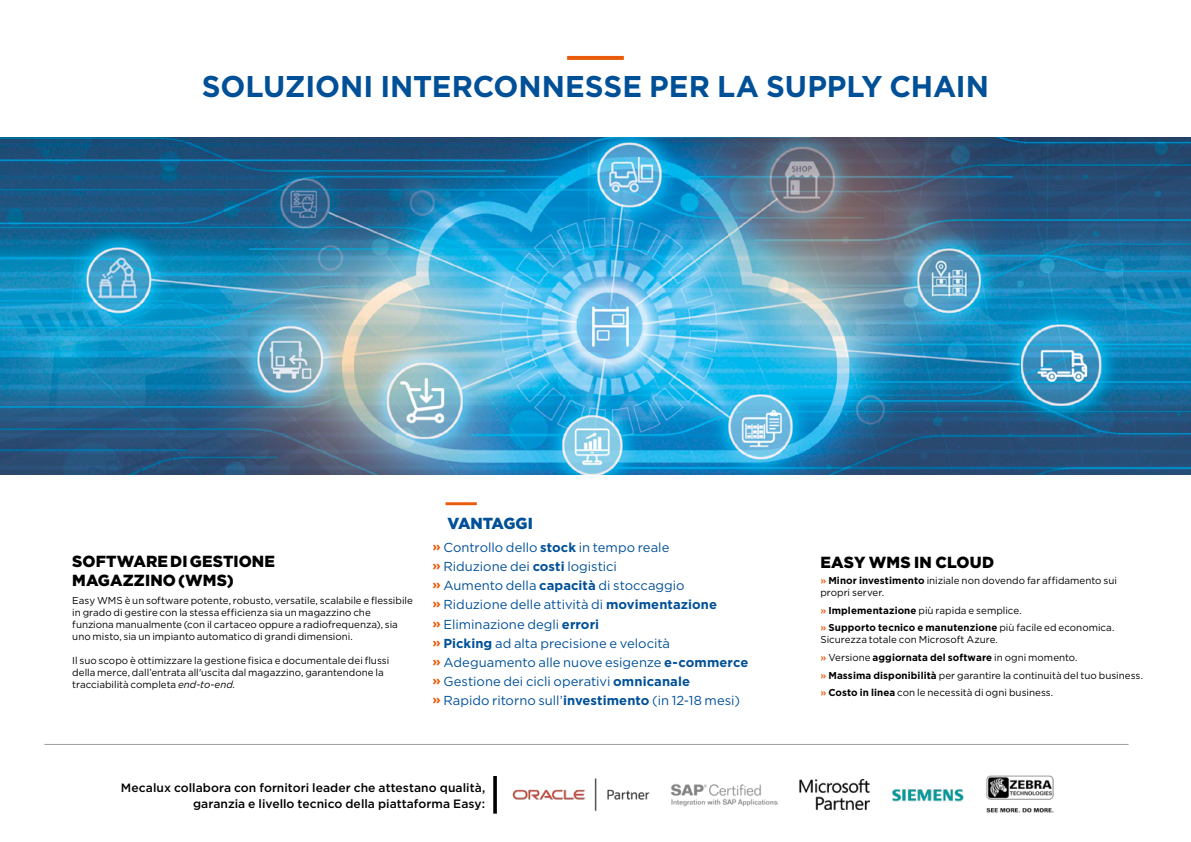
<style>
.page{position:relative;width:1191px;height:842px;background:#fff}
.page>*{position:absolute;margin:0;border:0;box-sizing:border-box;transform-origin:0 0}
.t1{font:700 30px "Gotham";letter-spacing:-.005em;color:#005098}
.t2{font:900 16.1px/19px "Gotham";letter-spacing:.005em;color:#000}
.t3{font:900 16px "Gotham";letter-spacing:-.01em;color:#005098}
.t4{font:13px/19.1px "Gotham";color:#005098}
.t5{font:500 12.1px/15.7px "Gotham";letter-spacing:.005em;color:#000;text-align:right}
.t6{font:10px/12px "Gotham";color:#000}
.t7{font:700 10px/17.7px "Gotham";letter-spacing:.01em;color:#000}
.s1{font-style:italic}
.s2{font-weight:700;color:#ea5b0b}
.s3{font-weight:700}
.s4{font-weight:500;color:#ea5b0b}
.s5{font-weight:400}
</style>
<div class="page">
<hr style="left:445px;top:502px;width:32px;height:3px;background:#ea5b0b">
<svg style="left:567px;top:56px;width:57px;height:4px"></svg>
<hr style="left:44px;top:744px;width:1084px;height:1px;background:#9d9d9c">
<img style="left:0;top:138px;width:1191px;height:336px">
<svg style="left:493px;top:776px;width:4px;height:38px"></svg>
<img style="left:986px;top:775px;width:68px;height:38px">
<img style="left:892px;top:789px;width:72px;height:13px">
<img style="left:799px;top:778px;width:72px;height:32px">
<img style="left:512px;top:778px;width:138px;height:34px">
<img style="left:670px;top:784px;width:107px;height:22px">
<h1 class="t1" style="left:202px;top:66px;width:788px">SOLUZIONI INTERCONNESSE PER LA SUPPLY CHAIN</h1>
<h2 class="t2" style="left:72px;top:552px;width:204px">SOFTWARE DI GESTIONE<br>MAGAZZINO (WMS)</h2>
<p class="t6" style="left:72px;top:594px;width:342px">Easy WMS è un software potente, robusto, versatile, scalabile e flessibile in grado di gestire con la stessa efficienza sia un magazzino che funziona manualmente (con il cartaceo oppure a radiofrequenza), sia uno misto, sia un impianto automatico di grandi dimensioni.</p>
<p class="t6" style="left:72px;top:654px;width:318px">Il suo scopo è ottimizzare la gestione fisica e documentale dei flussi della merce, dall’entrata all'uscita dal magazzino, garantendone la tracciabilità completa <span class="s1">end-to-end</span>.</p>
<h3 class="t3" style="left:447px;top:512px;width:87px">VANTAGGI</h3>
<p class="t4" style="left:432px;top:537px;width:317px"><span class="s2">»</span> Controllo dello <span class="s3">stock</span> in tempo reale<br><span class="s2">»</span> Riduzione dei <span class="s3">costi</span> logistici<br><span class="s2">»</span> Aumento della <span class="s3">capacità</span> di stoccaggio<br><span class="s2">»</span> Riduzione delle attività di <span class="s3">movimentazione<br></span><span class="s2">»</span> Eliminazione degli <span class="s3">errori<br></span><span class="s2">»</span> <span class="s3">Picking</span> ad alta precisione e velocità<br><span class="s2">»</span> Adeguamento alle nuove esigenze <span class="s3">e-commerce </span><span class="s2">»</span> Gestione dei cicli operativi <span class="s3">omnicanale<br></span><span class="s2">»</span> Rapido ritorno sull’<span class="s3">investimento</span> (in 12-18 mesi)</p>
<p class="t5" style="left:121px;top:779px;width:366px">Mecalux collabora con fornitori leader che attestano qualità, garanzia e livello tecnico della piattaforma Easy:</p>
<h2 class="t2" style="left:820px;top:552px;width:175px">EASY WMS IN CLOUD</h2>
<p class="t6" style="left:820px;top:574px;width:298px"><span class="s4">»</span> <span class="s3">Minor investimento</span> iniziale non dovendo far affidamento sui propri server.</p>
<p class="t7" style="left:820px;top:601px;width:296px"><span class="s4">»</span> Implementazione <span class="s5">più rapida e semplice.<br></span><span class="s4">»</span> Supporto tecnico e manutenzione <span class="s5">più facile ed economica.</span></p>
<p class="t6" style="left:820px;top:631px;width:324px;line-height:17.7px">Sicurezza totale con Microsoft Azure.<br><span class="s4">»</span> Versione <span class="s3">aggiornata del software</span> in ogni momento.<br><span class="s4">»</span> <span class="s3">Massima disponibilità</span> per garantire la continuità del tuo business. <span class="s4">»</span> <span class="s3">Costo in linea</span> con le necessità di ogni business.</p>
</div>
